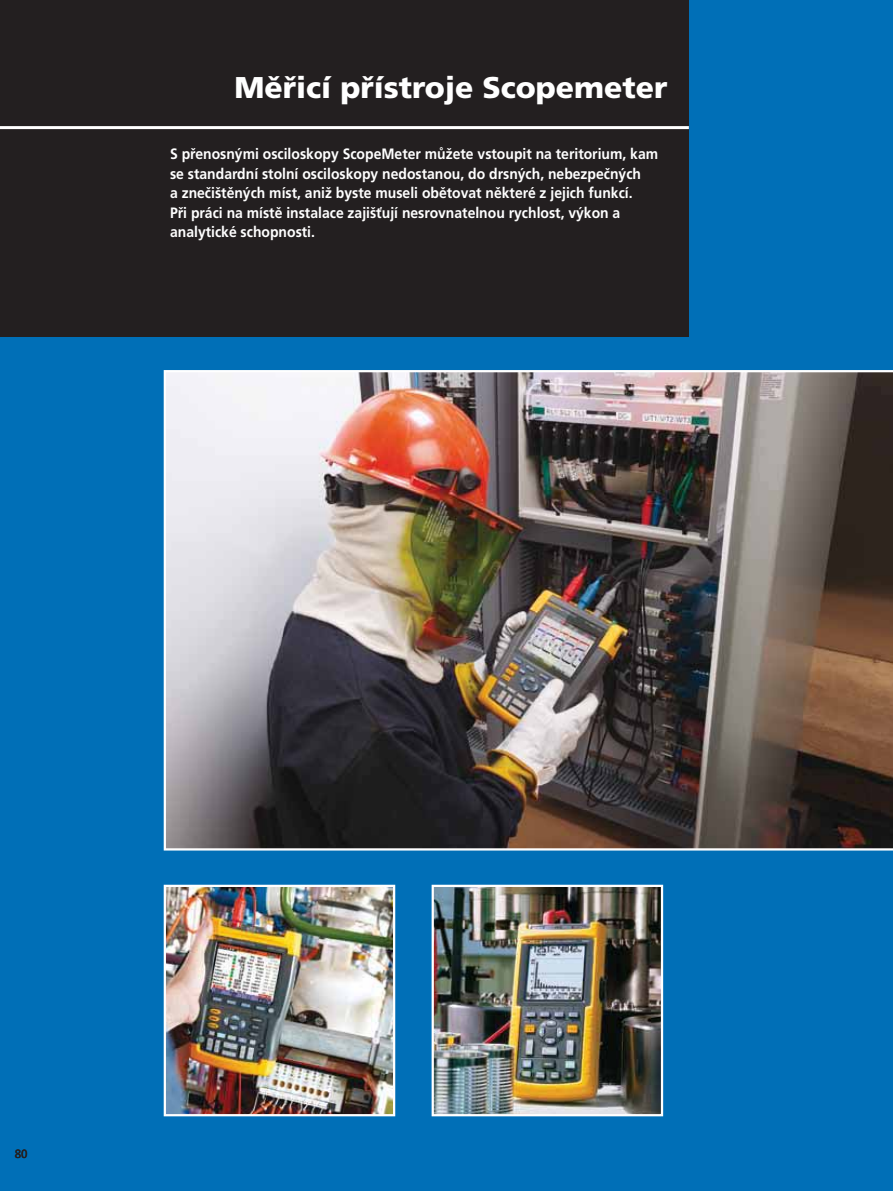
<style>
.page{position:relative;width:893px;height:1191px;background:#fff}
.page>*{position:absolute;margin:0;border:0;box-sizing:border-box;transform-origin:0 0}
.t1{font:900 30px "Frutiger LT Pro";color:#fff}
.t2{font:700 15px/19.5px "Frutiger LT Pro";color:#fff;scale:.93 1}
.t3{font:700 12px "Caecilia LT Std";color:#231f20;scale:.9 1}
</style>
<div class="page">
<div style="left:0;top:0;width:893px;height:1190px;background:#006fb7"></div>
<img style="left:164px;top:370px;width:729px;height:480px">
<img style="left:167px;top:887px;width:225px;height:226px">
<div style="left:164px;top:884px;width:231px;height:232px;border:2px solid #fff"></div>
<img style="left:435px;top:887px;width:225px;height:226px">
<div style="left:432px;top:884px;width:231px;height:232px;border:2px solid #fff"></div>
<div style="left:0;top:0;width:689px;height:336px;background:#231f20"></div>
<hr style="left:0;top:126px;width:689px;height:3px;background:#fff">
<h1 class="t1" style="left:235px;top:76px;width:434px">Měřicí přístroje Scopemeter</h1>
<p class="t2" style="left:170px;top:146px;width:526px">S přenosnými osciloskopy ScopeMeter můžete vstoupit na teritorium, kam se standardní stolní osciloskopy nedostanou, do drsných, nebezpečných<br>a znečištěných míst, aniž byste museli obětovat některé z jejich funkcí.<br>Při práci na místě instalace zajišťují nesrovnatelnou rychlost, výkon a analytické schopnosti.</p>
<p class="t3" style="left:15px;top:1146px;width:16px">80</p>
</div>
